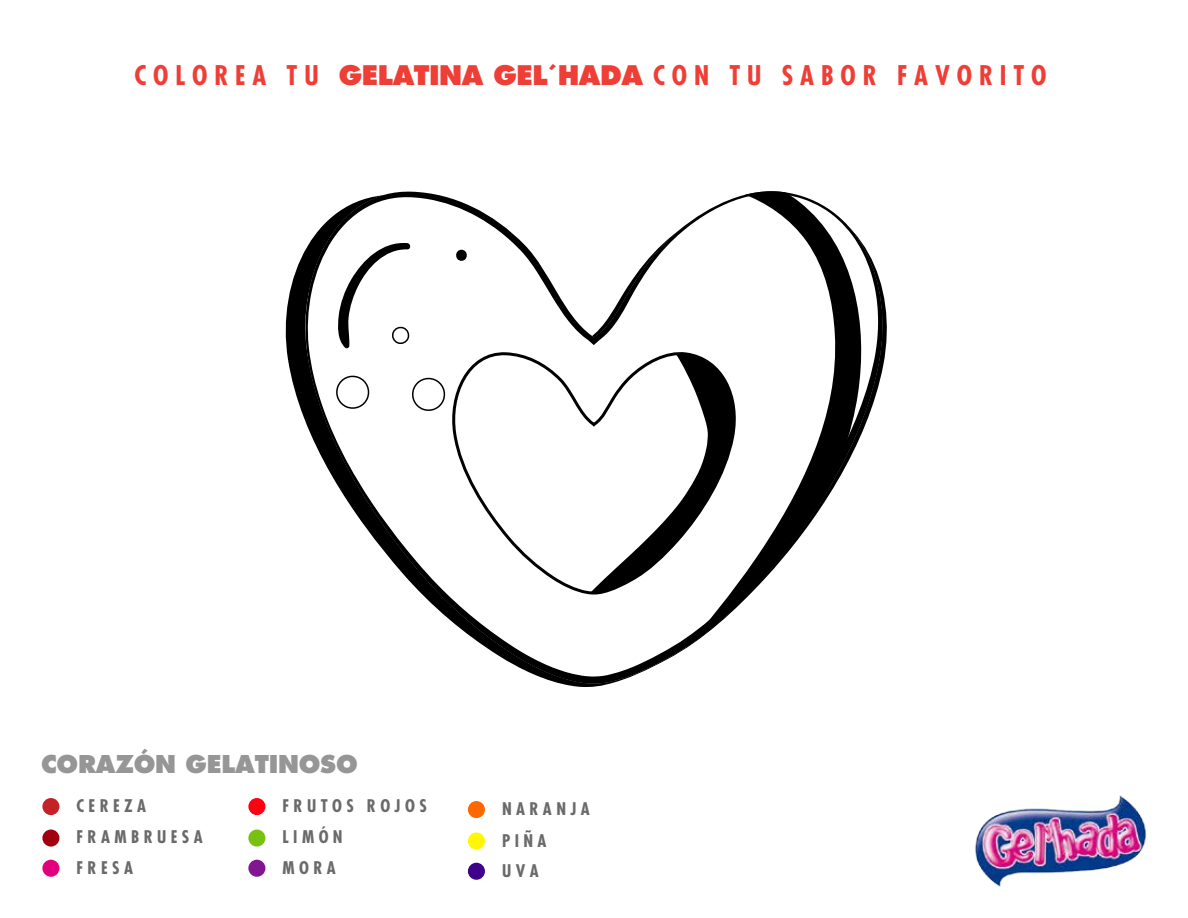
<style>
.page{position:relative;width:1188px;height:918px;background:#fff}
.page>*{position:absolute;margin:0;border:0;box-sizing:border-box;transform-origin:0 0}
.t1{font:700 condensed 26.4px "Futura";letter-spacing:.26em;color:#ee3e36}
.t2{font:800 24px "Futura";letter-spacing:-.01em;color:#969696}
.t3{font:700 condensed 16.95px/30.9px "Futura";letter-spacing:.26em;color:#6a6a6a}
.s1{font-weight:800;font-stretch:normal}
</style>
<div class="page">
<img style="left:975px;top:795px;width:172px;height:92px">
<div style="left:42px;top:798px;width:17px;height:17px;background:#c22228;border-radius:50%"></div>
<div style="left:42px;top:830px;width:17px;height:17px;background:#a00010;border-radius:50%"></div>
<div style="left:42px;top:860px;width:17px;height:17px;background:#e2007c;border-radius:50%"></div>
<div style="left:248px;top:798px;width:17px;height:17px;background:#ff0013;border-radius:50%"></div>
<div style="left:248px;top:830px;width:17px;height:17px;background:#78c111;border-radius:50%"></div>
<div style="left:248px;top:860px;width:17px;height:17px;background:#821691;border-radius:50%"></div>
<div style="left:468px;top:801px;width:17px;height:17px;background:#ff6700;border-radius:50%"></div>
<div style="left:468px;top:833px;width:17px;height:17px;background:#fff800;border-radius:50%"></div>
<div style="left:468px;top:863px;width:17px;height:17px;background:#3d0289;border-radius:50%"></div>
<svg style="left:303px;top:191px;width:584px;height:491px"></svg>
<svg style="left:554px;top:191px;width:314px;height:493px"></svg>
<svg style="left:449px;top:349px;width:295px;height:247px"></svg>
<svg style="left:435px;top:250px;width:34px;height:14px"></svg>
<svg style="left:335px;top:374px;width:36px;height:36px"></svg>
<svg style="left:411px;top:376px;width:36px;height:36px"></svg>
<svg style="left:317px;top:241px;width:94px;height:111px"></svg>
<h1 class="t1" style="left:134px;top:59px;width:914px">COLOREA TU <span class="s1">GELATINA GEL´HADA</span> CON TU SABOR FAVORITO</h1>
<h2 class="t2" style="left:41px;top:749px;width:318px">CORAZÓN GELATINOSO</h2>
<p class="t3" style="left:77px;top:790px;width:128px">CEREZA<br>FRAMBRUESA<br>FRESA</p>
<p class="t3" style="left:282px;top:790px;width:146px">FRUTOS ROJOS<br>LIMÓN<br>MORA</p>
<p class="t3" style="left:502px;top:793px;width:89px">NARANJA<br>PIÑA<br>UVA</p>
</div>
